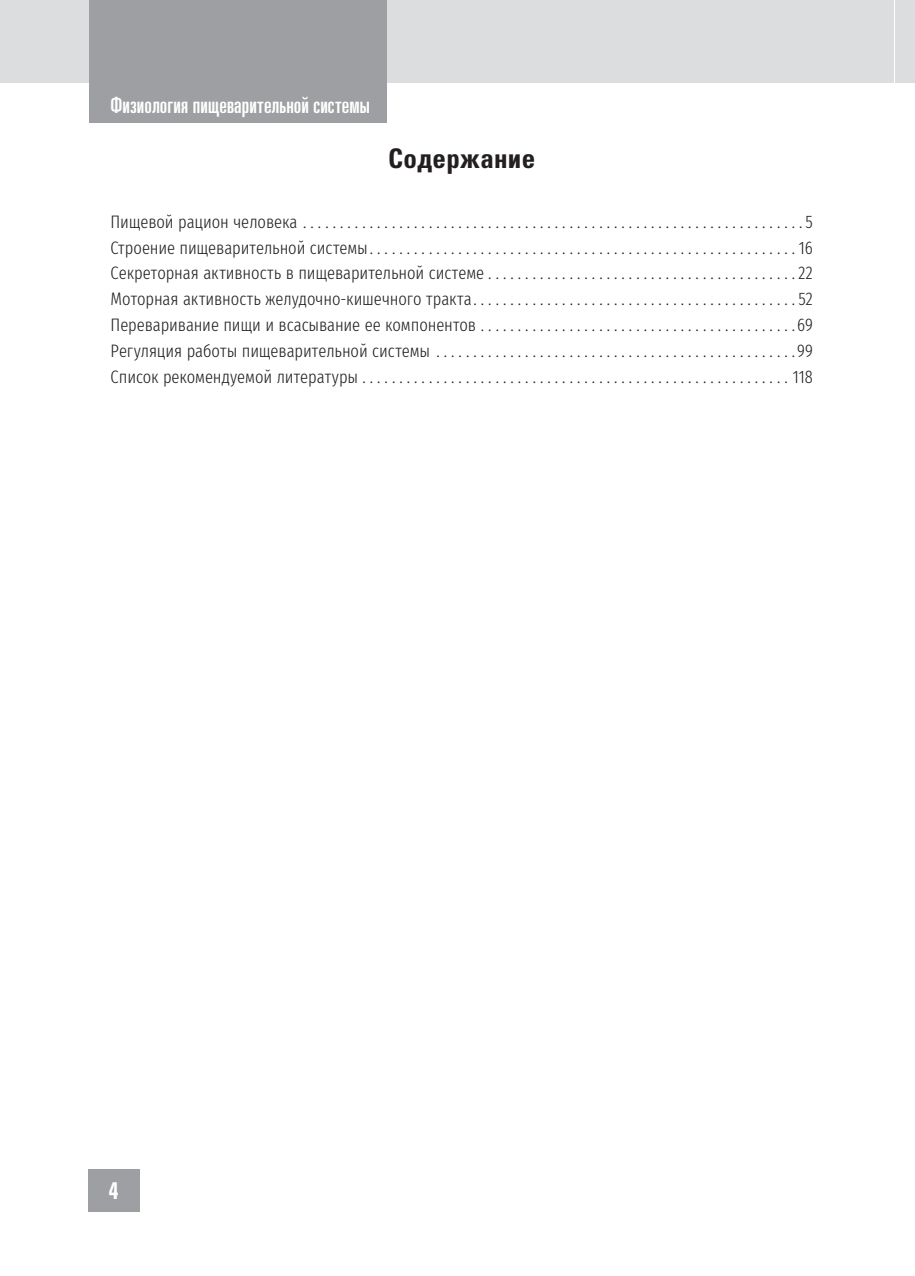
<style>
.page{position:relative;width:915px;height:1276px;background:#fff}
.page>*{position:absolute;margin:0;border:0;box-sizing:border-box;transform-origin:0 0}
.t1{font:700 27px "Partner Condensed";letter-spacing:.01em;color:#231f20}
.t2{font:700 24px "Partner Condensed";color:#fff;scale:.9 1}
.t3{font:ultra-condensed 22.5px "Partner";letter-spacing:.005em;color:#fff}
.t4{font:300 extra-condensed 18px/25.8px "Fira Sans";letter-spacing:-.005em;color:#231f20;text-align:justify}
</style>
<div class="page">
<div style="left:0;top:0;width:893px;height:83px;background:#dcdddf"></div>
<div style="left:894px;top:0;width:20px;height:83px;background:#dcdddf"></div>
<div style="left:88px;top:1169px;width:51px;height:43px;background:#9d9fa2"></div>
<div style="left:89px;top:0;width:298px;height:123px;background:#9d9fa2"></div>
<p class="t3" style="left:111px;top:97px;width:260px">Физиология пищеварительной системы</p>
<p class="t1" style="left:388px;top:148px;width:149px">Содержание</p>
<p class="t4" style="left:111px;top:209px;width:703px">Пищевой рацион человека . . . . . . . . . . . . . . . . . . . . . . . . . . . . . . . . . . . . . . . . . . . . . . . . . . . . . . . . . . . . . . . . . . . . 5<br>Строение пищеварительной системы . . . . . . . . . . . . . . . . . . . . . . . . . . . . . . . . . . . . . . . . . . . . . . . . . . . . . . . . . . 16<br>Секреторная активность вࢳпищеварительной системе . . . . . . . . . . . . . . . . . . . . . . . . . . . . . . . . . . . . . . . . . . 22<br>Моторная активность желудочно-кишечного тракта . . . . . . . . . . . . . . . . . . . . . . . . . . . . . . . . . . . . . . . . . . . . 52<br>Переваривание пищи и всасывание ее компонентов . . . . . . . . . . . . . . . . . . . . . . . . . . . . . . . . . . . . . . . . . . .69<br>Регуляция работы пищеварительной системы . . . . . . . . . . . . . . . . . . . . . . . . . . . . . . . . . . . . . . . . . . . . . . . . .99<br>Список рекомендуемой литературы . . . . . . . . . . . . . . . . . . . . . . . . . . . . . . . . . . . . . . . . . . . . . . . . . . . . . . . . . . 118</p>
<p class="t2" style="left:109px;top:1182px;width:12px">4</p>
</div>
